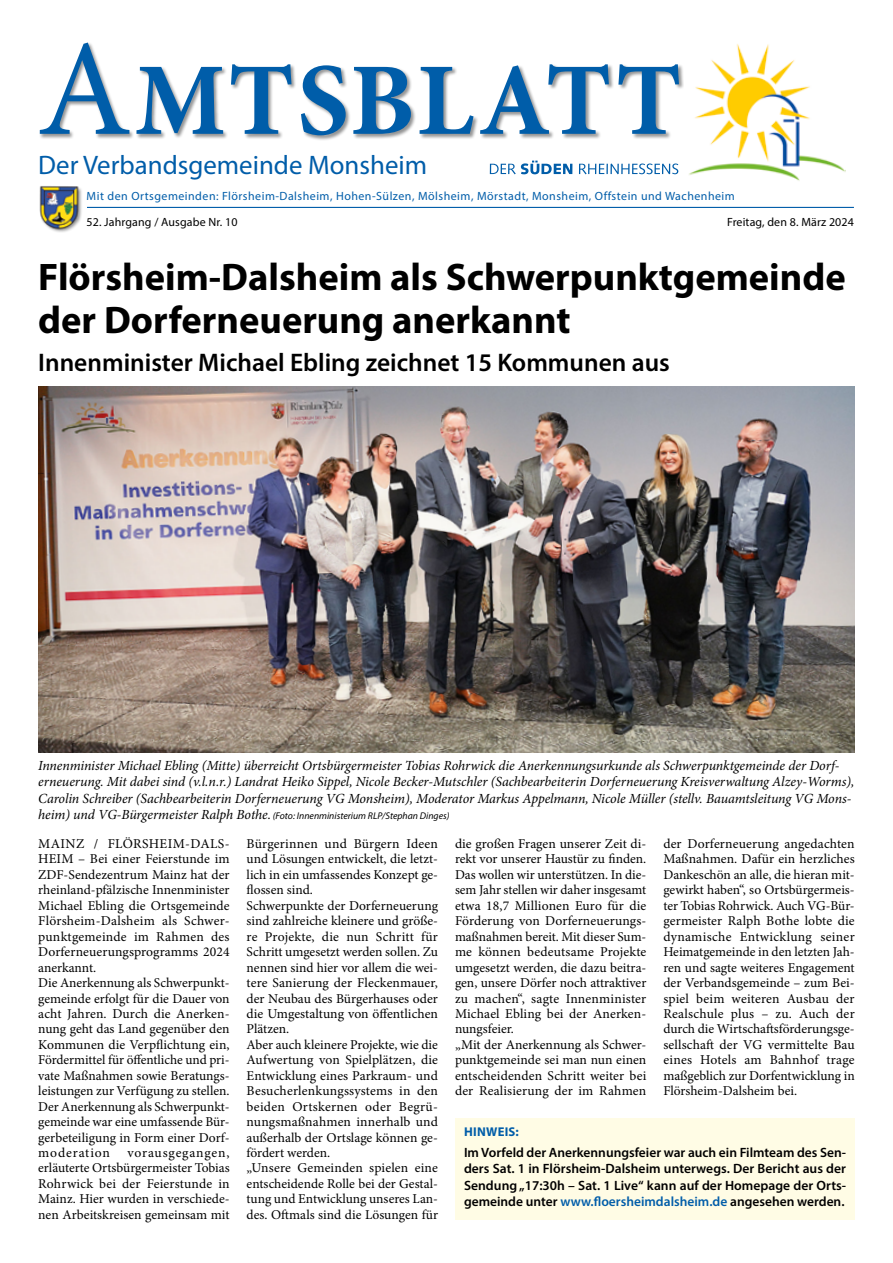
<style>
.page{position:relative;width:893px;height:1263px;background:#fff}
.page>*{position:absolute;margin:0;border:0;box-sizing:border-box;transform-origin:0 0}
.Überschrift_24pt{font:700 38.55px/43.5px "Myriad Pro";color:#000}
.t1{font:26.85px "Myriad Pro";color:#005da9}
.Subline_12pt{font:600 25.5px "Myriad Pro";color:#000}
.Bildunterschrift_Lesetext{font:italic 13.95px/16.4px "Minion Pro";letter-spacing:-.01em;color:#000}
.Lesetext{font:13.5px/15.5px "Minion Pro";color:#000;text-align:justify}
.Fließtext_Blocksatz{font:600 13.5px/16.5px "Myriad Pro";color:#000;text-align:justify}
.Fließtext_Blocksatz-2{font:700 12.75px "Myriad Pro";letter-spacing:.02em;color:#005da9}
.t2{font:12px "Myriad Pro";letter-spacing:.04em;color:#005da9}
.t3{font:12px "Myriad Pro";letter-spacing:.01em;color:#000}
.Bildunterschrift_Lesetext-2{font:italic 9.75px "Myriad Pro";color:#000}
.s1{font-family:"Minion Pro";font-size:13.95px}
.s2{color:#005da9}
</style>
<div class="page">
<img style="left:689px;top:44px;width:157px;height:137px">
<hr style="left:87px;top:207px;width:767px;height:1px;background:#005da9">
<svg style="left:490px;top:161px;width:188px;height:13px"></svg>
<div style="left:40px;top:42px;width:644px;height:99px;background:#000;opacity:.42"></div>
<svg style="left:40px;top:43px;width:639px;height:92px"></svg>
<div style="left:39px;top:186px;width:44px;height:46px;background:#000;opacity:.42"></div>
<img style="left:39px;top:186px;width:42px;height:46px">
<div style="left:455px;top:1118px;width:400px;height:101px;background:#fffce5"></div>
<img style="left:38px;top:387px;width:817px;height:365px">
<p class="t1" style="left:38px;top:148px;width:390px">Der Verbandsgemeinde Monsheim</p>
<p class="t2" style="left:87px;top:189px;width:650px">Mit den Ortsgemeinden: Flörsheim-Dalsheim, Hohen-Sülzen, Mölsheim, Mörstadt, Monsheim, Offstein und Wachenheim</p>
<p class="t3" style="left:87px;top:214px;width:152px">52. Jahrgang / Ausgabe Nr. 10</p>
<p class="t3" style="left:727px;top:214px;width:128px">Freitag, den 8. März 2024</p>
<p class="Überschrift_24pt" style="left:38px;top:253px;width:809px">Flörsheim-Dalsheim als Schwerpunktgemeinde der Dorferneuerung anerkannt</p>
<p class="Subline_12pt" style="left:38px;top:346px;width:633px">Innenminister Michael Ebling zeichnet 15 Kommunen aus</p>
<p class="Bildunterschrift_Lesetext" style="left:38px;top:757px;width:817px">Innenminister Michael Ebling (Mitte) überreicht Ortsbürgermeister Tobias Rohrwick die Anerkennungsurkunde als Schwerpunktgemeinde der Dorf&shy;erneuerung. Mit dabei sind (v.l.n.r.) Landrat Heiko Sippel, Nicole Becker-Mutschler (Sachbearbeiterin Dorferneuerung Kreisverwaltung Alzey-Worms),<br>Carolin Schreiber (Sachbearbeiterin Dorferneuerung VG Monsheim), Moderator Markus Appelmann, Nicole Müller (stellv. Bauamtsleitung VG Mons-</p>
<p class="Bildunterschrift_Lesetext-2" style="left:38px;top:810px;width:413px"><span class="s1">heim) und VG-Bürgermeister Ralph Bothe.</span> (Foto: Innenministerium RLP/Stephan Dinges)</p>
<p class="Lesetext" style="left:38px;top:836px;width:193px">MAINZ / FLÖRSHEIM-DALS-HEIM – Bei einer Feierstunde im ZDF-Sendezentrum Mainz hat der rheinland-pfälzische Innenminister Michael Ebling die Ortsgemeinde Flörsheim-Dalsheim als Schwer&shy;punktgemeinde im Rahmen des Dorferneuerungsprogramms 2024 anerkannt.</p>
<p class="Lesetext" style="left:38px;top:975px;width:193px">Die Anerkennung als Schwerpunkt&shy;gemeinde erfolgt für die Dauer von acht Jahren. Durch die Anerken&shy;nung geht das Land gegenüber den Kommunen die Verpflichtung ein, Fördermittel für öffentliche und pri&shy;vate Maßnahmen sowie Beratungs&shy;leistungen zur Verfügung zu stellen.</p>
<p class="Lesetext" style="left:38px;top:1099px;width:193px">Der Anerkennung als Schwerpunkt&shy;gemeinde war eine umfassende Bür&shy;gerbeteiligung in Form einer Dorf&shy;moderation</p>
<p class="Lesetext" style="left:38px;top:1145px;width:193px;text-indent:89px">vorausgegangen, erläuterte Ortsbürgermeister Tobias Rohrwick bei der Feierstunde in Mainz. Hier wurden in verschiede&shy;nen Arbeitskreisen gemeinsam mit</p>
<p class="Lesetext" style="left:247px;top:836px;width:193px">Bürgerinnen und Bürgern Ideen und Lösungen entwickelt, die letzt&shy;lich in ein umfassendes Konzept ge&shy;flossen sind.</p>
<p class="Lesetext" style="left:247px;top:898px;width:193px">Schwerpunkte der Dorferneuerung sind zahlreiche kleinere und größe&shy;re Projekte, die nun Schritt für Schritt umgesetzt werden sollen. Zu nennen sind hier vor allem die wei&shy;tere Sanierung der Fleckenmauer, der Neubau des Bürgerhauses oder die Umgestaltung von öffentlichen Plätzen.</p>
<p class="Lesetext" style="left:247px;top:1037px;width:193px">Aber auch kleinere Projekte, wie die Aufwertung von Spielplätzen, die Entwicklung eines Parkraum- und Besucherlenkungssystems in den beiden Ortskernen oder Begrü&shy;nungsmaßnahmen innerhalb und außerhalb der Ortslage können ge&shy;fördert werden.</p>
<p class="Lesetext" style="left:247px;top:1160px;width:193px">„Unsere Gemeinden spielen eine entscheidende Rolle bei der Gestal&shy;tung und Entwicklung unseres Lan&shy;des. Oftmals sind die Lösungen für</p>
<p class="Lesetext" style="left:455px;top:836px;width:193px">die großen Fragen unserer Zeit di&shy;rekt vor unserer Haustür zu finden.<br>Das wollen wir unterstützen. In die&shy;sem Jahr stellen wir daher insgesamt etwa 18,7 Millionen Euro für die Förderung von Dorferneuerungs&shy;maßnahmen bereit. Mit dieser Sum&shy;me können bedeutsame Projekte umgesetzt werden, die dazu beitra&shy;gen, unsere Dörfer noch attraktiver zu machen“, sagte Innenminister Michael Ebling bei der Anerken&shy;nungsfeier.</p>
<p class="Lesetext" style="left:455px;top:1037px;width:193px">„Mit der Anerkennung als Schwer&shy;punktgemeinde sei man nun einen entscheidenden Schritt weiter bei der Realisierung der im Rahmen</p>
<p class="Lesetext" style="left:663px;top:836px;width:193px">der Dorferneuerung angedachten Maßnahmen. Dafür ein herzliches Dankeschön an alle, die hieran mit&shy;gewirkt haben“, so Ortsbürgermeis&shy;ter Tobias Rohrwick. Auch VG-Bür&shy;germeister Ralph Bothe lobte die dynamische Entwicklung seiner Heimatgemeinde in den letzten Jah&shy;ren und sagte weiteres Engagement der Verbandsgemeinde – zum Bei&shy;spiel beim weiteren Ausbau der Realschule plus – zu. Auch der durch die Wirtschaftsförderungsge&shy;sellschaft der VG vermittelte Bau eines Hotels am Bahnhof trage maßgeblich zur Dorfentwicklung in Flörsheim-Dalsheim bei.</p>
<p class="Fließtext_Blocksatz-2" style="left:464px;top:1123px;width:56px">HINWEIS:</p>
<p class="Fließtext_Blocksatz" style="left:464px;top:1144px;width:384px">Im Vorfeld der Anerkennungsfeier war auch ein Filmteam des Sen&shy;ders Sat. 1 in Flörsheim-Dalsheim unterwegs. Der Bericht aus der Sendung „17:30h – Sat. 1 Live“ kann auf der Homepage der Orts&shy;gemeinde unter <span class="s2">www.floersheimdalsheim.de</span> angesehen werden.</p>
</div>
